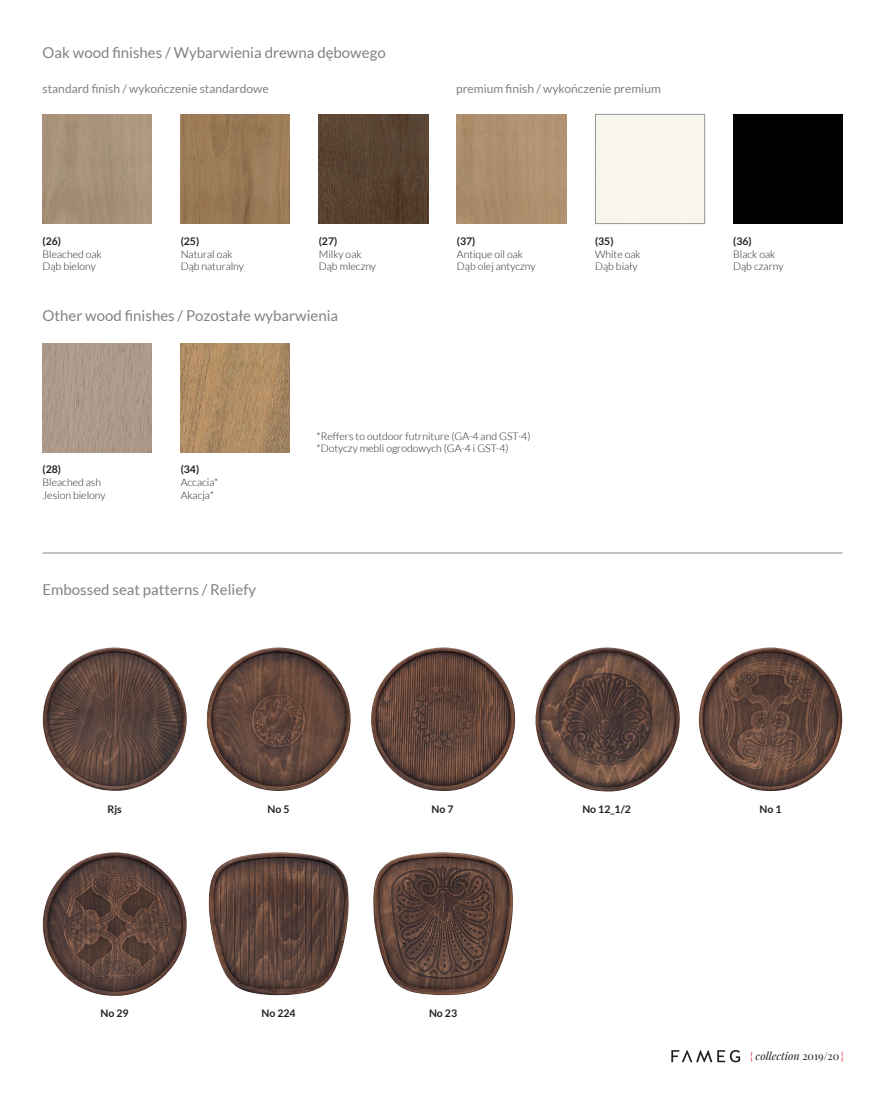
<style>
.page{position:relative;width:885px;height:1106px;background:#fff}
.page>*{position:absolute;margin:0;border:0;box-sizing:border-box;transform-origin:0 0}
.t1{font:18px "Myriad Pro";color:#231f20}
.t2{font:15px "Lato";color:#808285}
.t3{font:12px "Lato";color:#808285}
.t4{font:italic 10.95px "Playfair Display";color:#231f20}
.t5{font:300 10.5px/12.6px "Lato";color:#231f20}
.t6{font:700 10.5px "Lato";color:#231f20}
.s1{font-family:"Playfair Display";font-size:10.95px;color:#d1232a}
.s2{font-style:normal;color:#d1232a}
.s3{font-style:normal}
</style>
<div class="page">
<img style="left:698px;top:647px;width:145px;height:144px">
<img style="left:43px;top:114px;width:109px;height:109px">
<img style="left:43px;top:343px;width:109px;height:109px">
<img style="left:457px;top:114px;width:109px;height:109px">
<img style="left:181px;top:114px;width:109px;height:109px">
<img style="left:181px;top:343px;width:109px;height:109px">
<img style="left:319px;top:114px;width:109px;height:109px">
<div style="left:733px;top:114px;width:109px;height:109px;background:#000003"></div>
<img style="left:207px;top:647px;width:143px;height:144px">
<img style="left:371px;top:647px;width:144px;height:144px">
<img style="left:42px;top:852px;width:145px;height:143px">
<img style="left:42px;top:647px;width:145px;height:143px">
<img style="left:535px;top:647px;width:145px;height:144px">
<img style="left:373px;top:852px;width:140px;height:143px">
<img style="left:208px;top:852px;width:141px;height:143px">
<hr style="left:43px;top:552px;width:799px;height:1px;background:#808285">
<div style="left:595px;top:114px;width:110px;height:110px;border:1px solid #939598"></div>
<svg style="left:671px;top:1050px;width:69px;height:12px"></svg>
<h2 class="t2" style="left:43px;top:44px;width:344px">Oak wood finishes / Wybarwienia drewna dębowego</h2>
<p class="t3" style="left:43px;top:82px;width:227px">standard finish / wykończenie standardowe</p>
<p class="t3" style="left:456px;top:82px;width:206px">premium finish / wykończenie premium</p>
<p class="t6" style="left:43px;top:235px;width:20px">(26)</p>
<p class="t5" style="left:43px;top:247px;width:61px">Bleached oak<br>Dąb bielony</p>
<p class="t6" style="left:181px;top:235px;width:20px">(25)</p>
<p class="t5" style="left:181px;top:247px;width:65px">Natural oak<br>Dąb naturalny</p>
<p class="t6" style="left:319px;top:235px;width:20px">(27)</p>
<p class="t5" style="left:319px;top:247px;width:59px">Milky oak<br>Dąb mleczny</p>
<p class="t6" style="left:457px;top:235px;width:20px">(37)</p>
<p class="t5" style="left:457px;top:247px;width:80px">Antique oil oak<br>Dąb olej antyczny</p>
<h2 class="t2" style="left:43px;top:308px;width:297px">Other wood finishes / Pozostałe wybarwienia</h2>
<p class="t6" style="left:43px;top:463px;width:20px">(28)</p>
<p class="t5" style="left:43px;top:476px;width:64px">Bleached ash<br>Jesion bielony</p>
<p class="t6" style="left:181px;top:463px;width:20px">(34)</p>
<p class="t5" style="left:181px;top:476px;width:39px">Accacia*<br>Akacja*</p>
<h2 class="t2" style="left:43px;top:581px;width:215px">Embossed seat patterns / Reliefy</h2>
<p class="t5" style="left:316px;top:430px;width:215px">*Reffers to outdoor futrniture (GA-4 and GST-4) *Dotyczy mebli ogrodowych (GA-4 i GST-4)</p>
<p class="t6" style="left:595px;top:235px;width:20px">(35)</p>
<p class="t5" style="left:595px;top:247px;width:47px">White oak<br>Dąb biały</p>
<p class="t6" style="left:733px;top:235px;width:20px">(36)</p>
<p class="t5" style="left:733px;top:247px;width:52px">Black oak<br>Dąb czarny</p>
<p class="t6" style="left:107px;top:803px;width:16px">Rjs</p>
<p class="t6" style="left:582px;top:803px;width:50px">No 12_1/2</p>
<p class="t6" style="left:267px;top:803px;width:24px">No 5</p>
<p class="t6" style="left:431px;top:803px;width:24px">No 7</p>
<p class="t6" style="left:759px;top:803px;width:24px">No 1</p>
<p class="t6" style="left:100px;top:1006px;width:30px">No 29</p>
<p class="t6" style="left:261px;top:1006px;width:36px">No 224</p>
<p class="t6" style="left:429px;top:1006px;width:30px">No 23</p>
<h1 class="t1" style="left:814px;top:1045px;width:30px">193<span class="s1">}</span></h1>
<p class="t4" style="left:750px;top:1048px;width:90px"><span class="s2">{</span> collection <span class="s3">2019/20</span></p>
</div>
